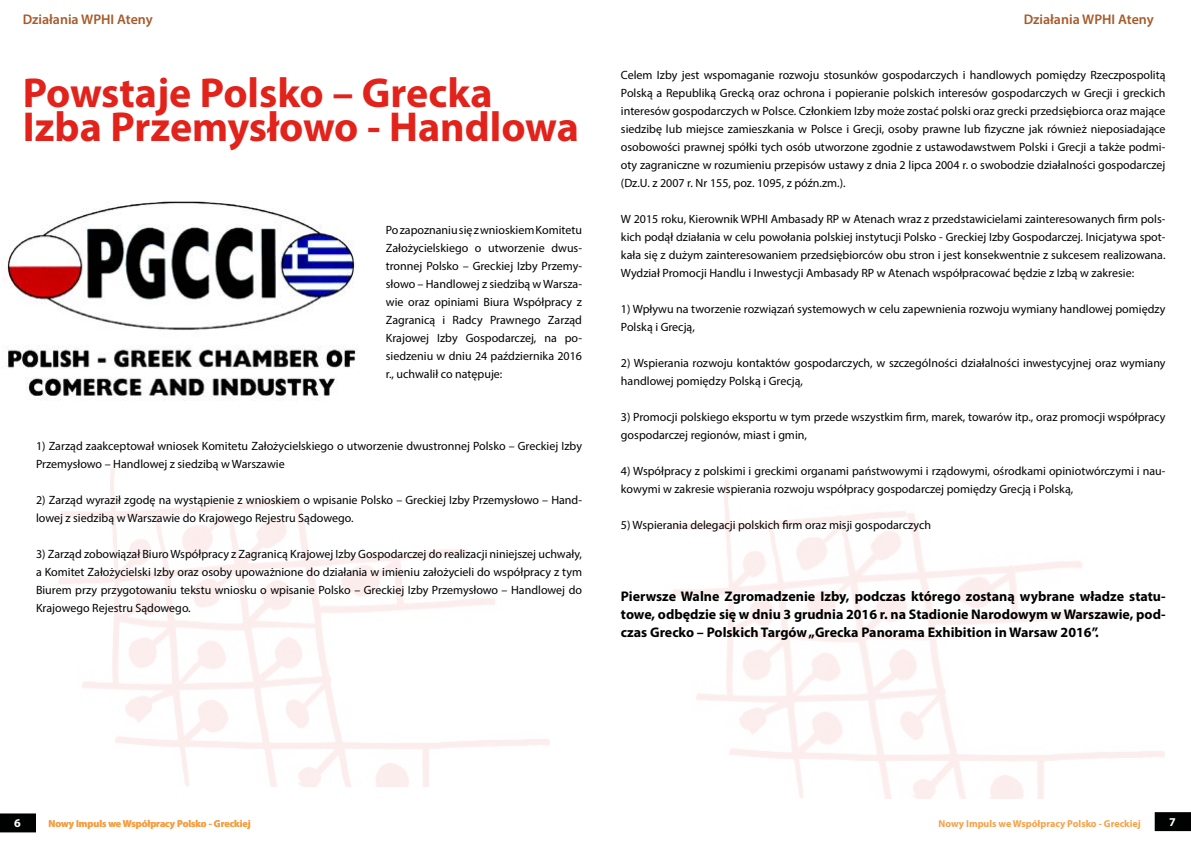
<style>
.page{position:relative;width:1191px;height:842px;background:#fff}
.page>*{position:absolute;margin:0;border:0;box-sizing:border-box;transform-origin:0 0}
.t1{font:700 42px/34px "Myriad Pro";color:#e2231b}
.t2{font:700 14px/18px "Myriad Pro";color:#000;text-align:justify}
.t3{font:600 14px "Myriad Pro";color:#a75a29}
.t4{font:12px/18px "Myriad Pro";color:#000}
.t5{font:700 12px "Myriad Pro";color:#fff}
.t6{font:700 10px "Myriad Pro";color:#f79f45}
</style>
<div class="page">
<div style="left:1155px;top:813px;width:35px;height:18px;background:#000101"></div>
<div style="left:1154px;top:812px;width:37px;height:19px;border:1px solid #000"></div>
<div style="left:0;top:814px;width:35px;height:18px;background:#000101"></div>
<div style="left:0;top:813px;width:36px;height:19px;border:1px solid #000"></div>
<img style="left:2px;top:201px;width:354px;height:200px">
<p class="t3" style="left:23px;top:10px;width:131px">Działania WPHI Ateny</p>
<p class="t3" style="left:1023px;top:10px;width:131px">Działania WPHI Ateny</p>
<h1 class="t1" style="left:23px;top:74px;width:558px">Powstaje Polsko – Grecka<br>Izba Przemysłowo - Handlowa</h1>
<p class="t4" style="left:386px;top:221px;width:198px;text-align:justify">Po zapoznaniu się z wnioskiem Komitetu Założycielskiego o utworzenie dwus&shy;tronnej Polsko – Greckiej Izby Przemy&shy;słowo – Handlowej z siedzibą w Warsza&shy;wie oraz opiniami Biura Współpracy z Zagranicą i Radcy Prawnego Zarząd Krajowej Izby Gospodarczej, na po&shy;siedzeniu w dniu 24 października 2016 r., uchwalił co natępuje:</p>
<p class="t4" style="left:36px;top:437px;width:547px">1) Zarząd zaakceptował wniosek Komitetu Założycielskiego o utworzenie dwustronnej Polsko – Greckiej Izby<br>Przemysłowo – Handlowej z siedzibą w Warszawie</p>
<p class="t4" style="left:36px;top:491px;width:547px">2) Zarząd wyraził zgodę na wystąpienie z wnioskiem o wpisanie Polsko – Greckiej Izby Przemysłowo – Hand&shy;lowej z siedzibą w Warszawie do Krajowego Rejestru Sądowego.</p>
<p class="t4" style="left:36px;top:545px;width:547px;text-align:justify">3) Zarząd zobowiązał Biuro Współpracy z Zagranicą Krajowej Izby Gospodarczej do realizacji niniejszej uchwały, a Komitet Założycielski Izby oraz osoby upoważnione do działania w imieniu założycieli do współpracy z tym Biurem przy przygotowaniu tekstu wniosku o wpisanie Polsko – Greckiej Izby Przemysłowo – Handlowej do Krajowego Rejestru Sądowego.</p>
<p class="t4" style="left:621px;top:65px;width:546px;text-align:justify">Celem Izby jest wspomaganie rozwoju stosunków gospodarczych i handlowych pomiędzy Rzeczpospolitą Polską a Republiką Grecką oraz ochrona i popieranie polskich interesów gospodarczych w Grecji i greckich interesów gospodarczych w Polsce. Członkiem Izby może zostać polski oraz grecki przedsiębiorca oraz mające siedzibę lub miejsce zamieszkania w Polsce i Grecji, osoby prawne lub fizyczne jak również nieposiadające osobowości prawnej spółki tych osób utworzone zgodnie z ustawodawstwem Polski i Grecji a także podmi&shy;oty zagraniczne w rozumieniu przepisów ustawy z dnia 2 lipca 2004 r. o swobodzie działalności gospodarczej (Dz.U. z 2007 r. Nr 155, poz. 1095, z późn.zm.).</p>
<p class="t4" style="left:621px;top:209px;width:546px;text-align:justify">W 2015 roku, Kierownik WPHI Ambasady RP w Atenach wraz z przedstawicielami zainteresowanych firm pols&shy;kich podął działania w celu powołania polskiej instytucji Polsko - Greckiej Izby Gospodarczej. Inicjatywa spot&shy;kała się z dużym zainteresowaniem przedsiębiorców obu stron i jest konsekwentnie z sukcesem realizowana.<br>Wydział Promocji Handlu i Inwestycji Ambasady RP w Atenach współpracować będzie z Izbą w zakresie:</p>
<p class="t4" style="left:621px;top:299px;width:546px">1) Wpływu na tworzenie rozwiązań systemowych w celu zapewnienia rozwoju wymiany handlowej pomiędzy<br>Polską i Grecją,</p>
<p class="t4" style="left:621px;top:353px;width:546px">2) Wspierania rozwoju kontaktów gospodarczych, w szczególności działalności inwestycyjnej oraz wymiany handlowej pomiędzy Polską i Grecją,</p>
<p class="t4" style="left:621px;top:407px;width:546px">3) Promocji polskiego eksportu w tym przede wszystkim firm, marek, towarów itp., oraz promocji współpracy gospodarczej regionów, miast i gmin,</p>
<p class="t4" style="left:621px;top:461px;width:546px">4) Współpracy z polskimi i greckimi organami państwowymi i rządowymi, ośrodkami opiniotwórczymi i nau&shy;kowymi w zakresie wspierania rozwoju współpracy gospodarczej pomiędzy Grecją i Polską,</p>
<p class="t4" style="left:621px;top:515px;width:312px">5) Wspierania delegacji polskich firm oraz misji gospodarczych</p>
<p class="t2" style="left:621px;top:586px;width:546px">Pierwsze Walne Zgromadzenie Izby, podczas którego zostaną wybrane władze statu&shy;towe, odbędzie się w dniu 3 grudnia 2016 r. na Stadionie Narodowym w Warszawie, pod&shy;czas Grecko – Polskich Targów „Grecka Panorama Exhibition in Warsaw 2016”.</p>
<p class="t5" style="left:14px;top:816px;width:8px">56</p>
<p class="t6" style="left:48px;top:817px;width:204px">Nowy Impuls we Współpracy Polsko - Greckiej</p>
<p class="t6" style="left:938px;top:817px;width:204px">Nowy Impuls we Współpracy Polsko - Greckiej</p>
<p class="t5" style="left:1169px;top:814px;width:8px">7</p>
</div>
